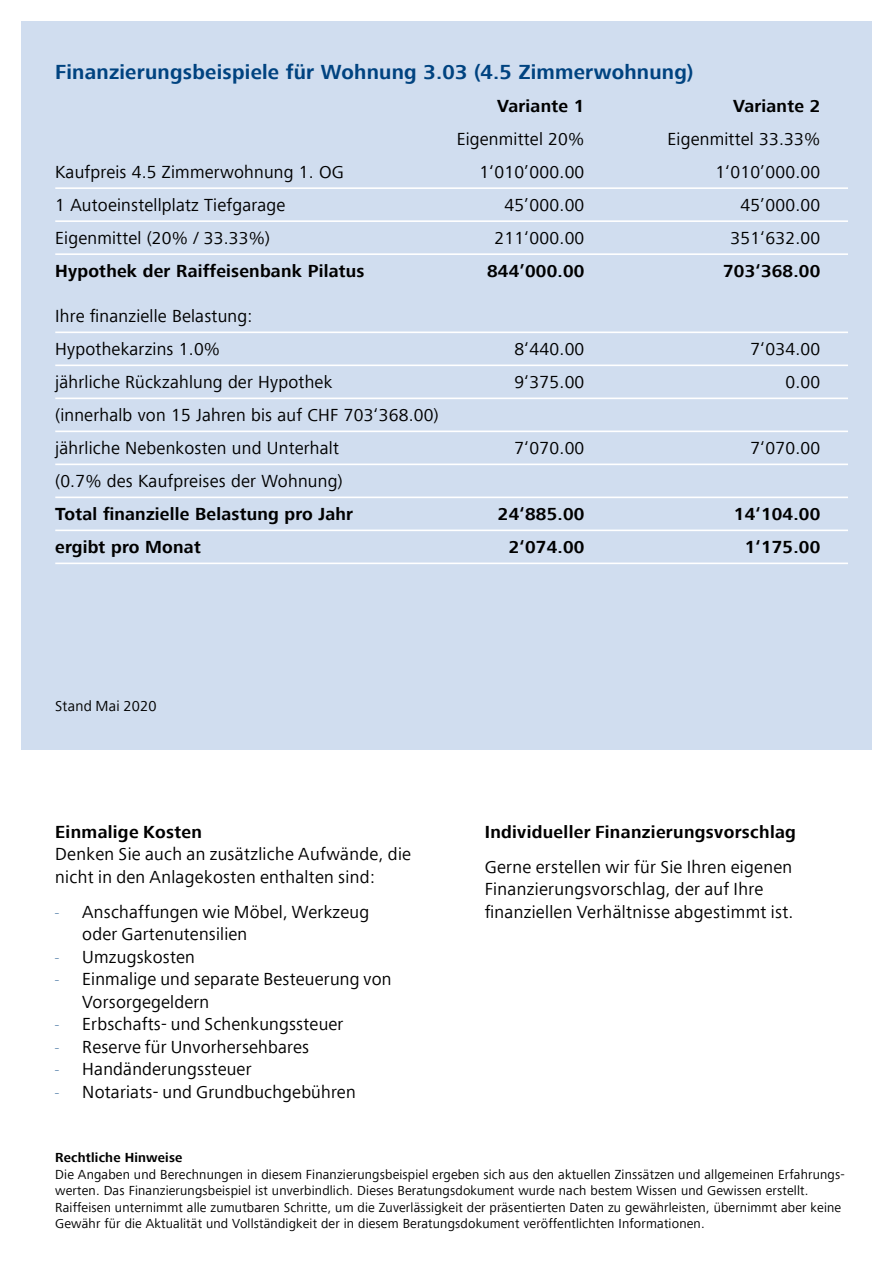
<style>
.page{position:relative;width:893px;height:1263px;background:#fff}
.page>*{position:absolute;margin:0;border:0;box-sizing:border-box;transform-origin:0 0}
.t1{font:700 21px "Frutiger Next Com";letter-spacing:.01em;color:#004380}
.t2{font:18px/22.5px "Frutiger Next Com";letter-spacing:.01em;color:#000}
.t3{font:700 18px "Frutiger Next Com";letter-spacing:.01em;color:#000}
.t4{font:15px "Frutiger Next Com";letter-spacing:.02em;color:#000}
.t5{font:13.5px/16.5px "Frutiger Next Com";letter-spacing:.01em;color:#000}
.t6{font:700 13.5px "Frutiger Next Com";letter-spacing:.01em;color:#000}
.t7{font:7.5px "Frutiger Next Com";color:#004380}
</style>
<div class="page">
<div style="left:21px;top:21px;width:851px;height:729px;background:#d0ddef"></div>
<hr style="left:55px;top:187px;width:793px;height:2px;background:#fff">
<hr style="left:55px;top:220px;width:793px;height:2px;background:#fff">
<hr style="left:55px;top:253px;width:793px;height:2px;background:#fff">
<hr style="left:55px;top:331px;width:793px;height:2px;background:#fff">
<hr style="left:55px;top:364px;width:793px;height:2px;background:#fff">
<hr style="left:55px;top:397px;width:793px;height:2px;background:#fff">
<hr style="left:55px;top:430px;width:793px;height:2px;background:#fff">
<hr style="left:55px;top:463px;width:793px;height:2px;background:#fff">
<hr style="left:55px;top:496px;width:793px;height:2px;background:#fff">
<hr style="left:55px;top:529px;width:793px;height:2px;background:#fff">
<hr style="left:55px;top:562px;width:793px;height:2px;background:#fff">
<p class="t1" style="left:55px;top:60px;width:640px">Finanzierungsbeispiele für Wohnung 3.03 (4.5 Zimmerwohnung)</p>
<p class="t3" style="left:497px;top:96px;width:89px">Variante 1</p>
<p class="t3" style="left:733px;top:96px;width:89px">Variante 2</p>
<p class="t2" style="left:457px;top:128px;width:129px">Eigenmittel 20%</p>
<p class="t2" style="left:668px;top:128px;width:154px">Eigenmittel 33.33%</p>
<p class="t2" style="left:55px;top:161px;width:290px">Kaufpreis 4.5 Zimmerwohnung 1. OG</p>
<p class="t2" style="left:480px;top:161px;width:106px">1‘010’000.00</p>
<p class="t2" style="left:715px;top:161px;width:106px">1‘010’000.00</p>
<p class="t2" style="left:55px;top:194px;width:232px">1 Autoeinstellplatz Tiefgarage</p>
<p class="t2" style="left:505px;top:194px;width:81px">45’000.00</p>
<p class="t2" style="left:740px;top:194px;width:81px">45’000.00</p>
<p class="t2" style="left:55px;top:227px;width:216px">Eigenmittel (20% / 33.33%)</p>
<p class="t2" style="left:495px;top:227px;width:91px">211‘000.00</p>
<p class="t2" style="left:731px;top:227px;width:91px">351‘632.00</p>
<p class="t3" style="left:55px;top:261px;width:311px">Hypothek der Raiffeisenbank Pilatus</p>
<p class="t3" style="left:487px;top:261px;width:99px">844’000.00</p>
<p class="t3" style="left:723px;top:261px;width:99px">703‘368.00</p>
<p class="t2" style="left:55px;top:300px;width:199px;line-height:33px">Ihre finanzielle Belastung:<br>Hypothekarzins 1.0%</p>
<p class="t2" style="left:515px;top:338px;width:71px">8‘440.00</p>
<p class="t2" style="left:750px;top:338px;width:71px">7‘034.00</p>
<p class="t2" style="left:55px;top:371px;width:278px">jährliche Rückzahlung der Hypothek</p>
<p class="t2" style="left:515px;top:371px;width:71px">9‘375.00</p>
<p class="t2" style="left:785px;top:371px;width:36px">0.00</p>
<p class="t2" style="left:55px;top:399px;width:385px;line-height:33px">(innerhalb von 15 Jahren bis auf CHF 703‘368.00) jährliche Nebenkosten und Unterhalt</p>
<p class="t2" style="left:515px;top:437px;width:71px">7‘070.00</p>
<p class="t2" style="left:750px;top:437px;width:71px">7‘070.00</p>
<p class="t2" style="left:55px;top:470px;width:289px">(0.7% des Kaufpreises der Wohnung)</p>
<p class="t3" style="left:55px;top:504px;width:299px">Total finanzielle Belastung pro Jahr</p>
<p class="t3" style="left:498px;top:504px;width:88px">24‘885.00</p>
<p class="t3" style="left:734px;top:504px;width:88px">14‘104.00</p>
<p class="t3" style="left:55px;top:537px;width:147px">ergibt pro Monat</p>
<p class="t3" style="left:509px;top:537px;width:77px">2‘074.00</p>
<p class="t3" style="left:745px;top:537px;width:77px">1‘175.00</p>
<p class="t4" style="left:55px;top:697px;width:103px">Stand Mai 2020</p>
<p class="t3" style="left:55px;top:822px;width:148px">Einmalige Kosten</p>
<p class="t2" style="left:55px;top:843px;width:357px">Denken Sie auch an zusätzliche Aufwände, die nicht in den Anlagekosten enthalten sind:</p>
<p class="t7" style="left:55px;top:909px;width:5px">–</p>
<p class="t2" style="left:82px;top:900px;width:288px">Anschaffungen wie Möbel, Werkzeug oder Gartenutensilien</p>
<p class="t7" style="left:55px;top:954px;width:5px">–</p>
<p class="t2" style="left:82px;top:945px;width:114px">Umzugskosten</p>
<p class="t7" style="left:55px;top:976px;width:5px">–</p>
<p class="t2" style="left:82px;top:968px;width:311px">Einmalige und separate Besteuerung von<br>Vorsorgegeldern</p>
<p class="t7" style="left:55px;top:1021px;width:5px">–</p>
<p class="t2" style="left:82px;top:1013px;width:263px">Erbschafts- und Schenkungssteuer</p>
<p class="t7" style="left:55px;top:1044px;width:5px">–</p>
<p class="t2" style="left:82px;top:1035px;width:228px">Reserve für Unvorhersehbares</p>
<p class="t7" style="left:55px;top:1066px;width:5px">–</p>
<p class="t2" style="left:82px;top:1058px;width:171px">Handänderungssteuer</p>
<p class="t7" style="left:55px;top:1089px;width:5px">–</p>
<p class="t2" style="left:82px;top:1080px;width:275px">Notariats- und Grundbuchgebühren</p>
<p class="t3" style="left:485px;top:822px;width:313px">Individueller Finanzierungsvorschlag</p>
<p class="t2" style="left:485px;top:855px;width:310px">Gerne erstellen wir für Sie Ihren eigenen<br>Finanzierungsvorschlag, der auf Ihre finanziellen Verhältnisse abgestimmt ist.</p>
<p class="t6" style="left:55px;top:1150px;width:129px">Rechtliche Hinweise</p>
<p class="t5" style="left:55px;top:1166px;width:791px">Die Angaben und Berechnungen in diesem Finanzierungsbeispiel ergeben sich aus den aktuellen Zinssätzen und allgemeinen Erfahrungs&shy;werten. Das Finanzierungsbeispiel ist unverbindlich. Dieses Beratungsdokument wurde nach bestem Wissen und Gewissen erstellt.<br>Raiffeisen unternimmt alle zumutbaren Schritte, um die Zuverlässigkeit der präsentierten Daten zu gewährleisten, übernimmt aber keine Gewähr für die Aktualität und Vollständigkeit der in diesem Beratungsdokument veröffentlichten Informationen.</p>
</div>
